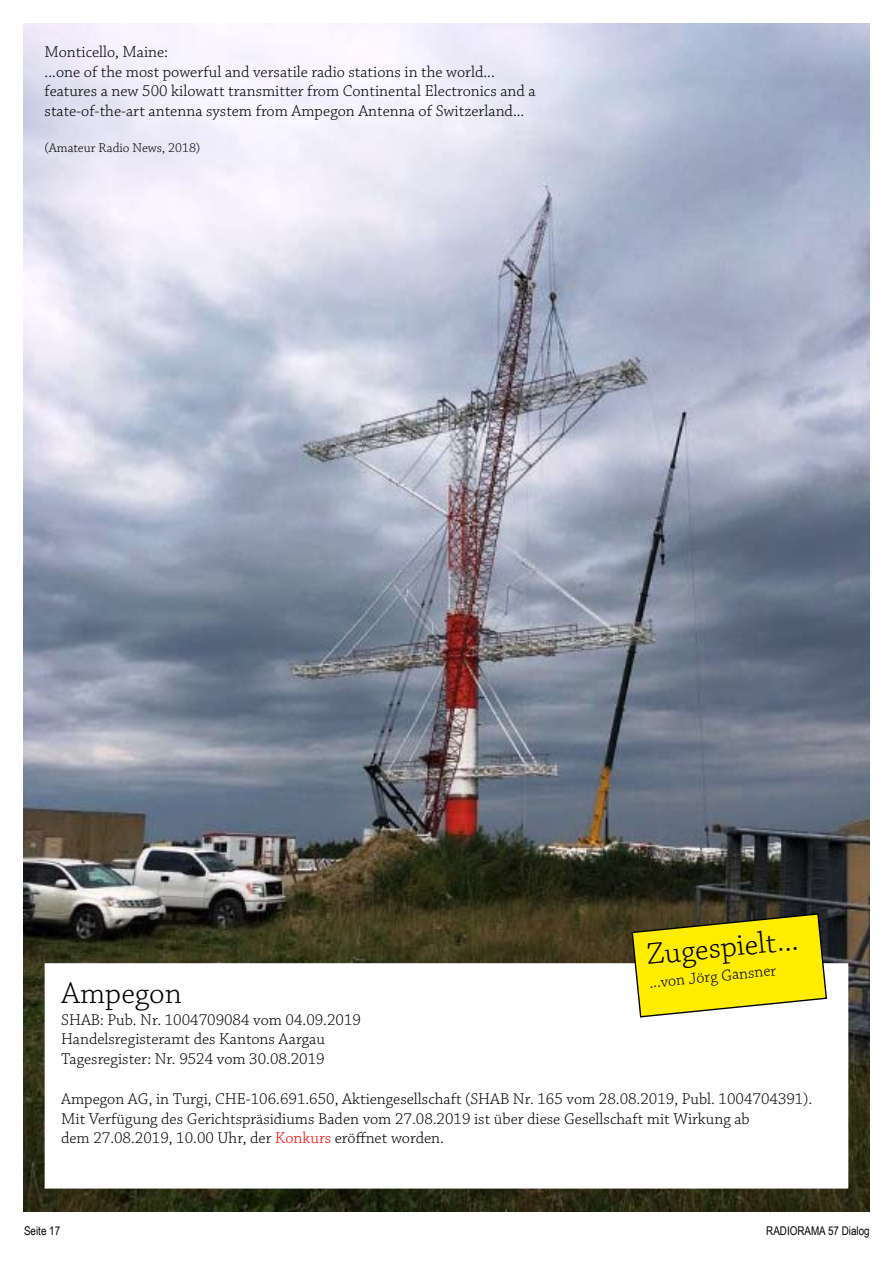
<style>
.page{position:relative;width:893px;height:1263px;background:#fff}
.page>*{position:absolute;margin:0;border:0;box-sizing:border-box;transform-origin:0 0}
.t1{font:300 31.5px "Chaparral Pro";color:#000}
.t2{font:300 16.5px/19.8px "Chaparral Pro";color:#000}
.t3{font:300 13.5px "Chaparral Pro";color:#000}
.t4{font:12px "Arial Narrow";color:#000}
.s1{color:#f00}
</style>
<div class="page">
<img style="left:23px;top:23px;width:847px;height:1189px">
<div style="left:53px;top:971px;width:787px;height:209px;background:#fff"></div>
<svg style="left:631px;top:912px;width:197px;height:106px"></svg>
<p class="t2" style="left:45px;top:42px;width:493px">Monticello, Maine:<br>...one of the most powerful and versatile radio stations in the world... features a new 500 kilowatt transmitter from Continental Electronics and a state-of-the-art antenna system from Ampegon Antenna of Switzerland...</p>
<p class="t3" style="left:45px;top:141px;width:157px">(Amateur Radio News, 2018)</p>
<h1 class="t1" style="left:645px;top:938px;width:154px;rotate:-6deg">Zugespielt...</h1>
<p class="t2" style="left:648px;top:974px;width:129px;rotate:-6deg">...von Jörg Gansner</p>
<h1 class="t1" style="left:61px;top:976px;width:122px">Ampegon</h1>
<p class="t2" style="left:61px;top:1010px;width:301px">SHAB: Pub. Nr. 1004709084 vom 04.09.2019<br>Handelsregisteramt des Kantons Aargau<br>Tagesregister: Nr. 9524 vom 30.08.2019</p>
<p class="t2" style="left:61px;top:1089px;width:753px">Ampegon AG, in Turgi, CHE-106.691.650, Aktiengesellschaft (SHAB Nr. 165 vom 28.08.2019, Publ. 1004704391).<br>Mit Verfügung des Gerichtspräsidiums Baden vom 27.08.2019 ist über diese Gesellschaft mit Wirkung ab<br>dem 27.08.2019, 10.00 Uhr, der <span class="s1">Konkurs</span> eröffnet worden.</p>
<p class="t4" style="left:24px;top:1222px;width:38px">Seite 17</p>
<p class="t4" style="left:766px;top:1222px;width:105px">RADIORAMA 57 Dialog</p>
</div>
